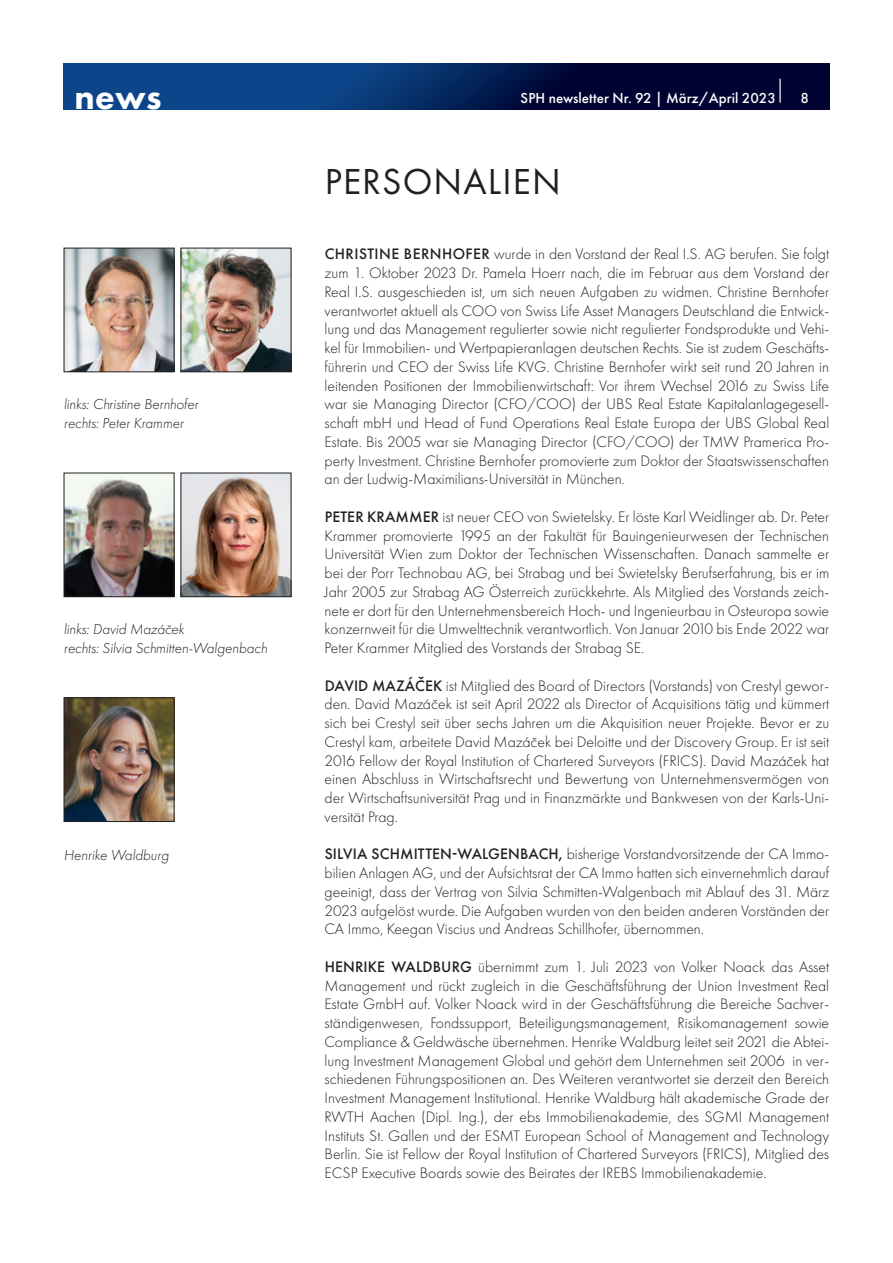
<style>
.page{position:relative;width:893px;height:1263px;background:#fff}
.page>*{position:absolute;margin:0;border:0;box-sizing:border-box;transform-origin:0 0}
.t1{font:37.5px "Futura PT";letter-spacing:.03em;color:#231f20}
.t2{font:800 36px "Futura PT";color:#fff}
.t3{font:300 15.75px/18.8px "Futura PT";color:#231f20;text-align:justify}
.t4{font:italic 300 15px/18.8px "Futura PT";color:#231f20}
.t5{font:500 15px "Futura PT";color:#fff}
.s1{font-weight:500}
</style>
<div class="page">
<svg style="left:64px;top:64px;width:765px;height:45px;background:#05255d"></svg>
<hr style="left:779px;top:79px;width:2px;height:24px;background:#fff">
<img style="left:66px;top:475px;width:106px;height:120px">
<div style="left:64px;top:473px;width:110px;height:124px;border:1px solid #231f20"></div>
<img style="left:66px;top:699px;width:106px;height:121px">
<div style="left:64px;top:697px;width:110px;height:125px;border:1px solid #231f20"></div>
<img style="left:183px;top:250px;width:106px;height:120px">
<div style="left:181px;top:248px;width:110px;height:124px;border:1px solid #231f20"></div>
<img style="left:183px;top:475px;width:106px;height:120px">
<img style="left:66px;top:250px;width:106px;height:120px">
<div style="left:64px;top:248px;width:110px;height:124px;border:1px solid #231f20"></div>
<h2 class="t2" style="left:74px;top:75px;width:89px">news</h2>
<p class="t5" style="left:521px;top:89px;width:257px">SPH newsletter Nr. 92 | März/April 2023</p>
<p class="t5" style="left:800px;top:89px;width:10px">8</p>
<p class="t4" style="left:64px;top:395px;width:136px">links: Christine Bernhofer rechts: Peter Krammer</p>
<p class="t4" style="left:64px;top:620px;width:205px">links: David Mazáček<br>rechts: Silvia Schmitten-Walgenbach</p>
<p class="t4" style="left:64px;top:845px;width:107px">Henrike Waldburg</p>
<h1 class="t1" style="left:325px;top:160px;width:237px">PERSONALIEN</h1>
<p class="t3" style="left:325px;top:245px;width:506px"><span class="s1">CHRISTINE BERNHOFER</span> wurde in den Vorstand der Real I.S. AG berufen. Sie folgt zum 1. Oktober 2023 Dr. Pamela Hoerr nach, die im Februar aus dem Vorstand der Real I.S. ausgeschieden ist, um sich neuen Aufgaben zu widmen. Christine Bernhofer verantwortet aktuell als COO von Swiss Life Asset Managers Deutschland die Entwick&shy;lung und das Management regulierter sowie nicht regulierter Fondsprodukte und Vehi&shy;kel für Immobilien- und Wertpapieranlagen deutschen Rechts. Sie ist zudem Geschäfts&shy;führerin und CEO der Swiss Life KVG. Christine Bernhofer wirkt seit rund 20 Jahren in leitenden Positionen der Immobilienwirtschaft: Vor ihrem Wechsel 2016 zu Swiss Life war sie Managing Director (CFO/COO) der UBS Real Estate Kapitalanlagegesell&shy;schaft mbH und Head of Fund Operations Real Estate Europa der UBS Global Real Estate. Bis 2005 war sie Managing Director (CFO/COO) der TMW Pramerica Pro&shy;perty Investment. Christine Bernhofer promovierte zum Doktor der Staatswissenschaften an der Ludwig-Maximilians-Universität in München.</p>
<p class="t3" style="left:325px;top:507px;width:506px"><span class="s1">PETER KRAMMER</span> ist neuer CEO von Swietelsky. Er löste Karl Weidlinger ab. Dr. Peter Krammer promovierte 1995 an der Fakultät für Bauingenieurwesen der Technischen Universität Wien zum Doktor der Technischen Wissenschaften. Danach sammelte er bei der Porr Technobau AG, bei Strabag und bei Swietelsky Berufserfahrung, bis er im Jahr 2005 zur Strabag AG Österreich zurückkehrte. Als Mitglied des Vorstands zeich&shy;nete er dort für den Unternehmensbereich Hoch- und Ingenieurbau in Osteuropa sowie konzernweit für die Umwelttechnik verantwortlich. Von Januar 2010 bis Ende 2022 war Peter Krammer Mitglied des Vorstands der Strabag SE.</p>
<p class="t3" style="left:325px;top:676px;width:506px"><span class="s1">DAVID MAZÁČEK</span> ist Mitglied des Board of Directors (Vorstands) von Crestyl gewor&shy;den. David Mazáček ist seit April 2022 als Director of Acquisitions tätig und kümmert sich bei Crestyl seit über sechs Jahren um die Akquisition neuer Projekte. Bevor er zu Crestyl kam, arbeitete David Mazáček bei Deloitte und der Discovery Group. Er ist seit 2016 Fellow der Royal Institution of Chartered Surveyors (FRICS). David Mazáček hat einen Abschluss in Wirtschaftsrecht und Bewertung von Unternehmensvermögen von der Wirtschaftsuniversität Prag und in Finanzmärkte und Bankwesen von der Karls-Uni&shy;versität Prag.</p>
<p class="t3" style="left:325px;top:845px;width:506px"><span class="s1">SILVIA SCHMITTEN-WALGENBACH,</span> bisherige Vorstandvorsitzende der CA Immo&shy;bilien Anlagen AG, und der Aufsichtsrat der CA Immo hatten sich einvernehmlich darauf geeinigt, dass der Vertrag von Silvia Schmitten-Walgenbach mit Ablauf des 31. März 2023 aufgelöst wurde. Die Aufgaben wurden von den beiden anderen Vorständen der CA Immo, Keegan Viscius und Andreas Schillhofer, übernommen.</p>
<p class="t3" style="left:325px;top:957px;width:506px"><span class="s1">HENRIKE WALDBURG</span> übernimmt zum 1. Juli 2023 von Volker Noack das Asset Management und rückt zugleich in die Geschäftsführung der Union Investment Real Estate GmbH auf. Volker Noack wird in der Geschäftsführung die Bereiche Sachver&shy;ständigenwesen, Fondssupport, Beteiligungsmanagement, Risikomanagement sowie Compliance &amp; Geldwäsche übernehmen. Henrike Waldburg leitet seit 2021 die Abtei&shy;lung Investment Management Global und gehört dem Unternehmen seit 2006 in ver&shy;schiedenen Führungspositionen an. Des Weiteren verantwortet sie derzeit den Bereich Investment Management Institutional. Henrike Waldburg hält akademische Grade der RWTH Aachen (Dipl. Ing.), der ebs Immobilienakademie, des SGMI Management Instituts St. Gallen und der ESMT European School of Management and Technology Berlin. Sie ist Fellow der Royal Institution of Chartered Surveyors (FRICS), Mitglied des ECSP Executive Boards sowie des Beirates der IREBS Immobilienakademie.</p>
</div>
